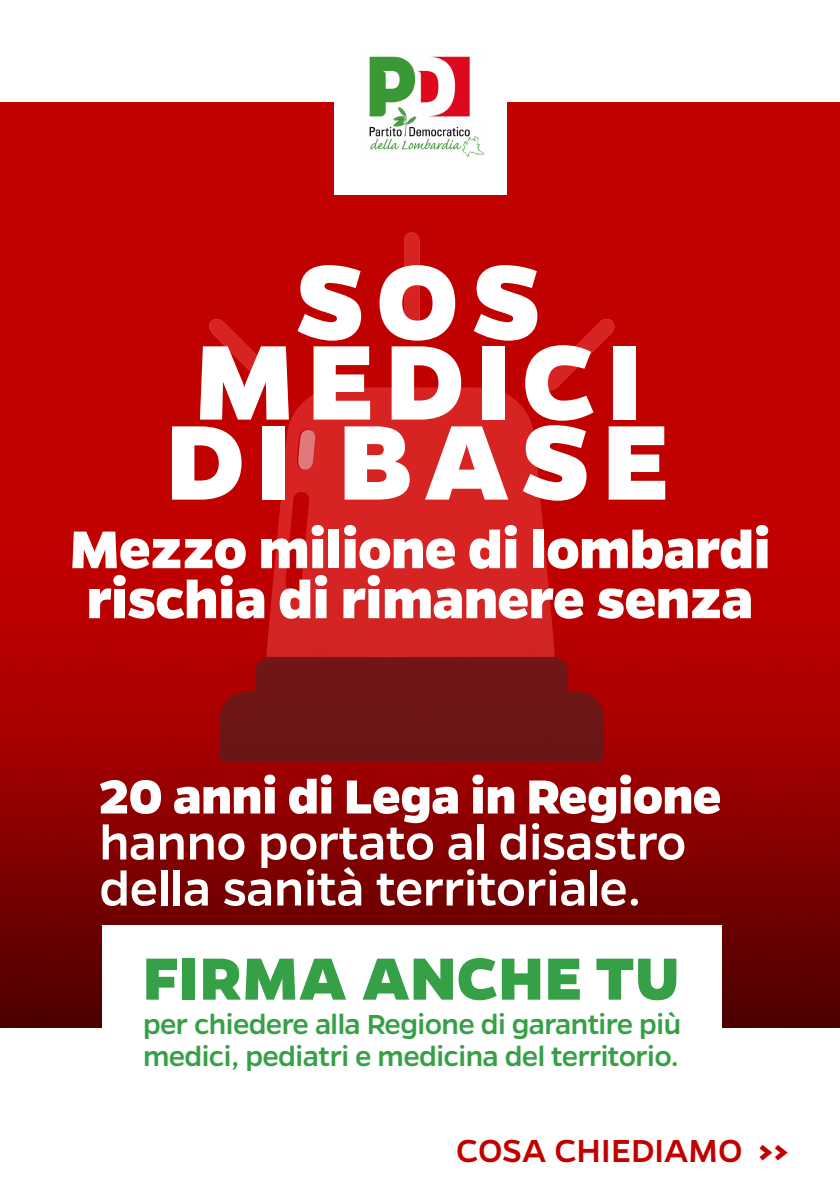
<style>
.page{position:relative;width:840px;height:1191px;background:#fff}
.page>*{position:absolute;margin:0;border:0;box-sizing:border-box;transform-origin:0 0}
.t1{font:800 120px "Gentona";letter-spacing:.095em;color:#fff}
.t2{font:800 67.2px "Gentona";letter-spacing:.01em;color:#36a047}
.t3{font:800 60px "Gentona";letter-spacing:-.01em;color:#fff}
.t4{font:500 54px/46px "Gentona";letter-spacing:-.01em;color:#fff}
.t5{font:500 36px "Gentona";letter-spacing:-.005em;color:#c10000}
.t6{font:500 31.2px "Gentona";letter-spacing:-.02em;color:#36a047}
.s1{font-weight:800}
</style>
<div class="page">
<div style="left:0;top:102px;width:839px;height:926px;background:#c10000"></div>
<img style="left:0;top:238px;width:839px;height:790px">
<svg style="left:219px;top:657px;width:384px;height:105px;background:#721415"></svg>
<svg style="left:208px;top:318px;width:73px;height:73px"></svg>
<svg style="left:541px;top:318px;width:73px;height:73px"></svg>
<svg style="left:403px;top:232px;width:16px;height:95px;background:#d52120"></svg>
<svg style="left:266px;top:387px;width:288px;height:270px;background:#d2201f"></svg>
<div style="left:102px;top:925px;width:619px;height:180px;background:#fff"></div>
<div style="left:334px;top:0;width:172px;height:194px;background:#fff"></div>
<img style="left:369px;top:56px;width:116px;height:101px">
<p class="t1" style="left:295px;top:232px;width:247px">SOS</p>
<p class="t1" style="left:194px;top:312px;width:449px">MEDICI</p>
<p class="t1" style="left:166px;top:392px;width:505px">DI BASE</p>
<p class="t3" style="left:69px;top:514px;width:702px">Mezzo milione di lombardi</p>
<p class="t3" style="left:87px;top:564px;width:667px">rischia di rimanere senza</p>
<p class="t4" style="left:99px;top:773px;width:623px"><span class="s1">20 anni di Lega in Regione </span>hanno portato al disastro</p>
<p class="t4" style="left:99px;top:865px;width:543px">della sanità territoriale.</p>
<p class="t2" style="left:143px;top:939px;width:537px">FIRMA ANCHE TU</p>
<p class="t6" style="left:143px;top:1006px;width:539px">per chiedere alla Regione di garantire più</p>
<p class="t6" style="left:143px;top:1038px;width:537px">medici, pediatri e medicina del territorio.</p>
<p class="t5" style="left:456px;top:1130px;width:333px">COSA CHIEDIAMO <span class="s1">&gt;&gt;</span></p>
</div>
